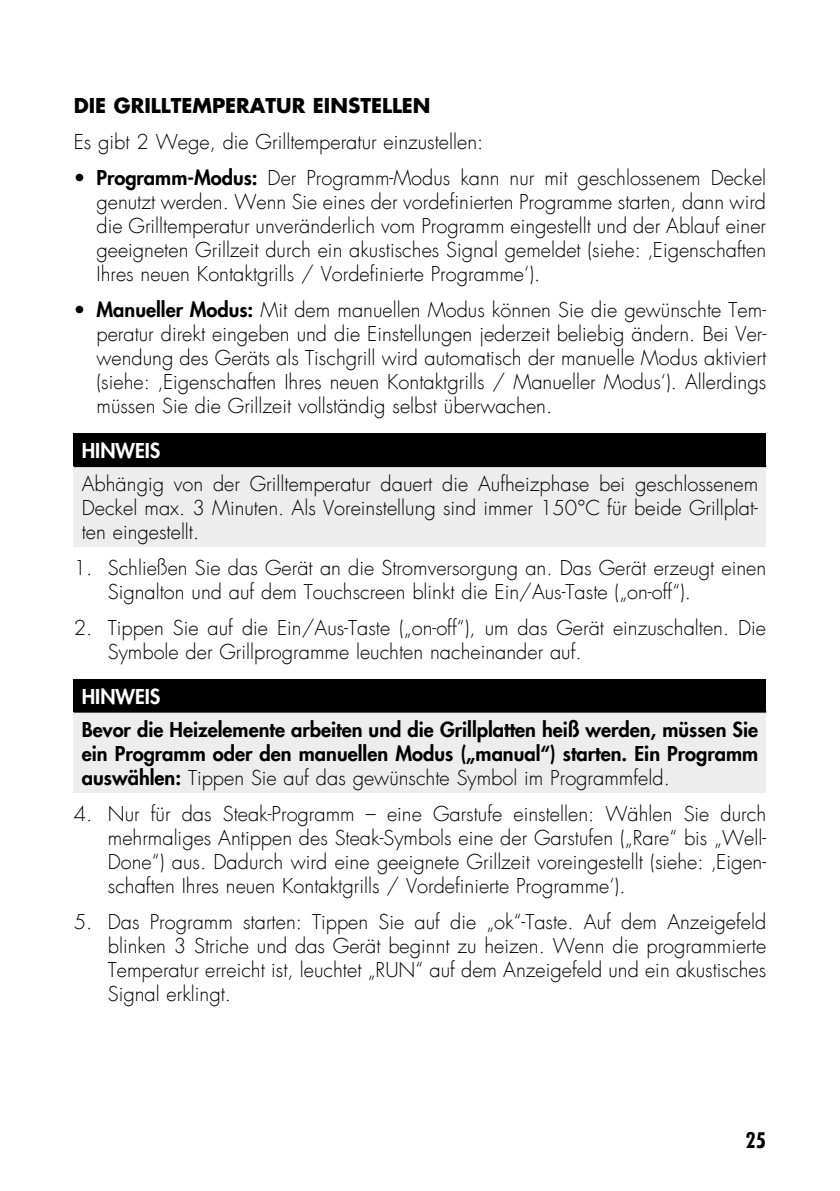
<style>
.page{position:relative;width:840px;height:1191px;background:#fff}
.page>*{position:absolute;margin:0;border:0;box-sizing:border-box;transform-origin:0 0}
.t1{font:700 condensed 21px "Futura LT";color:#000}
.t2{font:300 20px/24px "Futura LT";color:#000;text-align:justify}
.t3{font:800 20px/24px "Futura LT";color:#000;text-align:justify}
.t4{font:700 20px "Futura LT";color:#000}
.t5{font:800 20px "Futura LT";color:#fff}
.s1{font-weight:800}
.s2{font-weight:300}
</style>
<div class="page">
<div style="left:74px;top:433px;width:691px;height:33px;background:#000"></div>
<div style="left:74px;top:466px;width:691px;height:80px;background:#ededed"></div>
<hr style="left:74px;top:465px;width:691px;height:2px;background:#000">
<div style="left:74px;top:678px;width:691px;height:33px;background:#000"></div>
<div style="left:74px;top:711px;width:691px;height:81px;background:#ededed"></div>
<hr style="left:74px;top:710px;width:691px;height:2px;background:#000">
<p class="t4" style="left:74px;top:92px;width:358px">DIE GRILLTEMPERATUR EINSTELLEN</p>
<p class="t2" style="left:74px;top:130px;width:411px">Es gibt 2 Wege, die Grilltemperatur einzustellen:</p>
<p class="t2" style="left:96px;top:166px;width:671px;text-indent:-23px"><span class="s1">• Programm-Modus:</span> Der Programm-Modus kann nur mit geschlossenem Deckel genutzt werden. Wenn Sie eines der vordefinierten Programme starten, dann wird die Grilltemperatur unveränderlich vom Programm eingestellt und der Ablauf einer geeigneten Grillzeit durch ein akustisches Signal gemeldet (siehe: ‚Eigenschaften Ihres neuen Kontaktgrills / Vordefinierte Programme‘).</p>
<p class="t2" style="left:96px;top:298px;width:671px;text-indent:-23px"><span class="s1">• Manueller Modus:</span> Mit dem manuellen Modus können Sie die gewünschte Tem&shy;peratur direkt eingeben und die Einstellungen jederzeit beliebig ändern. Bei Ver&shy;wendung des Geräts als Tischgrill wird automatisch der manuelle Modus aktiviert (siehe: ‚Eigenschaften Ihres neuen Kontaktgrills / Manueller Modus‘). Allerdings müssen Sie die Grillzeit vollständig selbst überwachen.</p>
<p class="t5" style="left:82px;top:437px;width:80px">HINWEIS</p>
<p class="t2" style="left:82px;top:472px;width:677px">Abhängig von der Grilltemperatur dauert die Aufheizphase bei geschlossenem Deckel max. 3 Minuten. Als Voreinstellung sind immer 150°C für beide Grillplat&shy;ten eingestellt.</p>
<p class="t2" style="left:108px;top:556px;width:659px;text-indent:-34px">1. Schließen Sie das Gerät an die Stromversorgung an. Das Gerät erzeugt einen<br>Signalton und auf dem Touchscreen blinkt die Ein/Aus-Taste („on-off“).</p>
<p class="t2" style="left:108px;top:616px;width:659px;text-indent:-34px">2. Tippen Sie auf die Ein/Aus-Taste („on-off“), um das Gerät einzuschalten. Die<br>Symbole der Grillprogramme leuchten nacheinander auf.</p>
<p class="t5" style="left:82px;top:683px;width:80px">HINWEIS</p>
<p class="t3" style="left:82px;top:717px;width:677px">Bevor die Heizelemente arbeiten und die Grillplatten heiß werden, müssen Sie ein Programm oder den manuellen Modus („manual“) starten. Ein Programm auswählen: <span class="s2">Tippen Sie auf das gewünschte Symbol im Programmfeld.</span></p>
<p class="t2" style="left:108px;top:802px;width:659px;text-indent:-34px">4. Nur für das Steak-Programm – eine Garstufe einstellen: Wählen Sie durch mehrmaliges Antippen des Steak-Symbols eine der Garstufen („Rare“ bis „Well-Done“) aus. Dadurch wird eine geeignete Grillzeit voreingestellt (siehe: ‚Eigen&shy;schaften Ihres neuen Kontaktgrills / Vordefinierte Programme‘).</p>
<p class="t2" style="left:108px;top:910px;width:659px;text-indent:-34px">5. Das Programm starten: Tippen Sie auf die „ok“-Taste. Auf dem Anzeigefeld blinken 3 Striche und das Gerät beginnt zu heizen. Wenn die programmierte Temperatur erreicht ist, leuchtet „RUN“ auf dem Anzeigefeld und ein akustisches Signal erklingt.</p>
<p class="t1" style="left:745px;top:1127px;width:22px">25</p>
</div>
